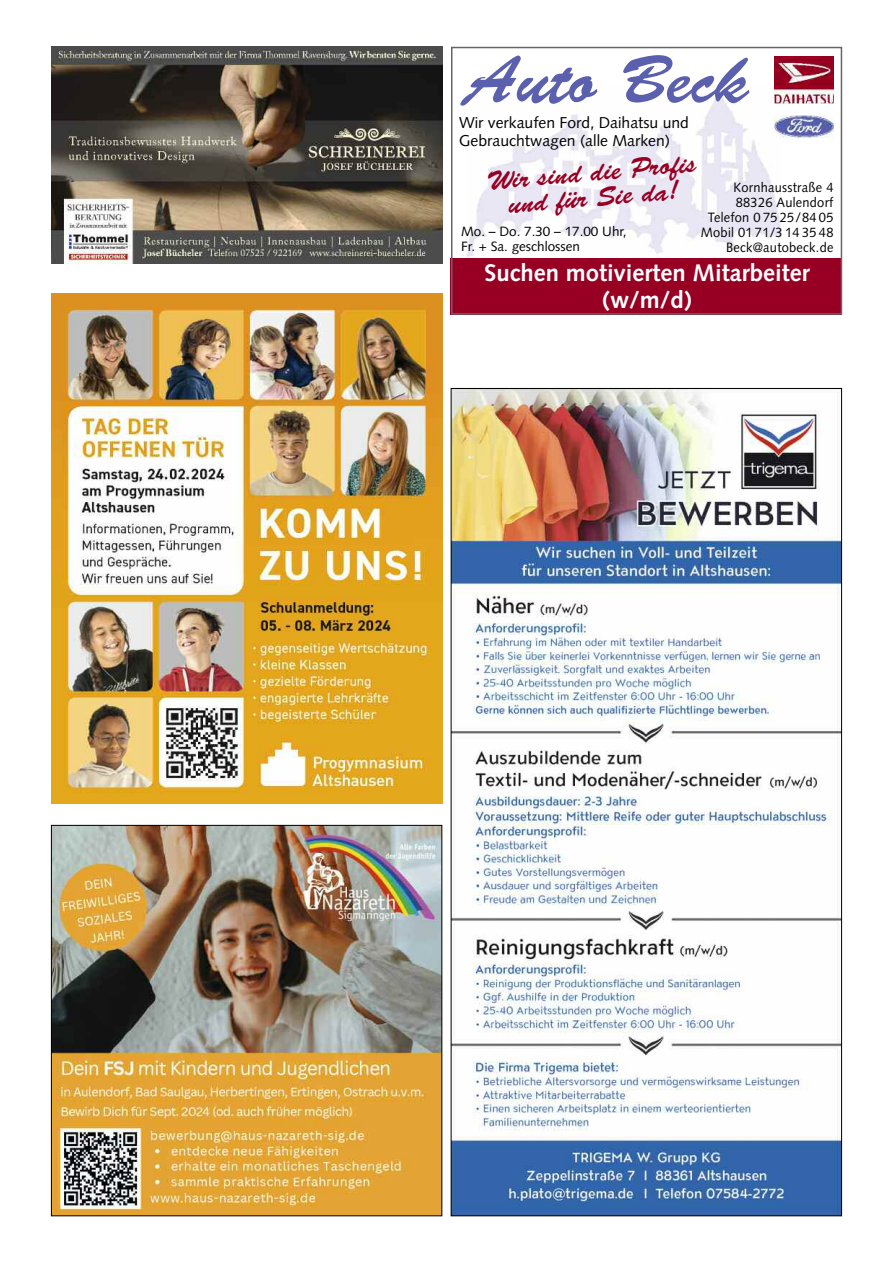
<style>
.page{position:relative;width:893px;height:1263px;background:#fff}
.page>*{position:absolute;margin:0;border:0;box-sizing:border-box;transform-origin:0 0}
.t1{font:67.5px "Brush Script";color:#5a60ad}
.t2{font:27px/25.5px "Brush Script";color:#970023;text-align:center}
.t3{font:700 24px/27px "Syntax";color:#fff;text-align:center}
.t4{font:15.75px/18px "Syntax";color:#000}
.t5{font:13.5px/15px "Syntax";letter-spacing:.02em;color:#000;text-align:right;scale:.95 1}
.t6{font:13.5px/15px "Syntax";color:#000}
</style>
<div class="page">
<img style="left:51px;top:293px;width:391px;height:511px">
<img style="left:53px;top:827px;width:387px;height:387px">
<div style="left:51px;top:825px;width:391px;height:391px;border:1px solid #000"></div>
<img style="left:51px;top:47px;width:391px;height:217px">
<img style="left:453px;top:390px;width:387px;height:824px">
<img style="left:466px;top:87px;width:315px;height:170px">
<svg style="left:774px;top:113px;width:59px;height:28px"></svg>
<img style="left:774px;top:115px;width:59px;height:22px">
<div style="left:774px;top:56px;width:59px;height:53px;background:#fff"></div>
<img style="left:774px;top:56px;width:59px;height:48px">
<div style="left:451px;top:258px;width:391px;height:57px;background:#970023"></div>
<div style="left:451px;top:47px;width:391px;height:268px;border:2px solid #666"></div>
<h1 class="t1" style="left:465px;top:54px;width:285px">Auto Beck</h1>
<p class="t4" style="left:459px;top:115px;width:231px">Wir verkaufen Ford, Daihatsu und<br>Gebrauchtwagen (alle Marken)</p>
<h2 class="t2" style="left:486px;top:171px;width:212px;rotate:-5deg">Wir sind die Profis und für Sie da!</h2>
<p class="t5" style="left:701px;top:181px;width:141px">Kornhausstraße 4<br>88326 Aulendorf<br>Telefon 0 75 25/84 05<br>Mobil 01 71/3 14 35 48<br>Beck@autobeck.de</p>
<p class="t6" style="left:461px;top:225px;width:167px">Mo. – Do. 7.30 – 17.00 Uhr,<br>Fr. + Sa. geschlossen</p>
<h3 class="t3" style="left:484px;top:261px;width:327px">Suchen motivierten Mitarbeiter (w/m/d)</h3>
</div>
